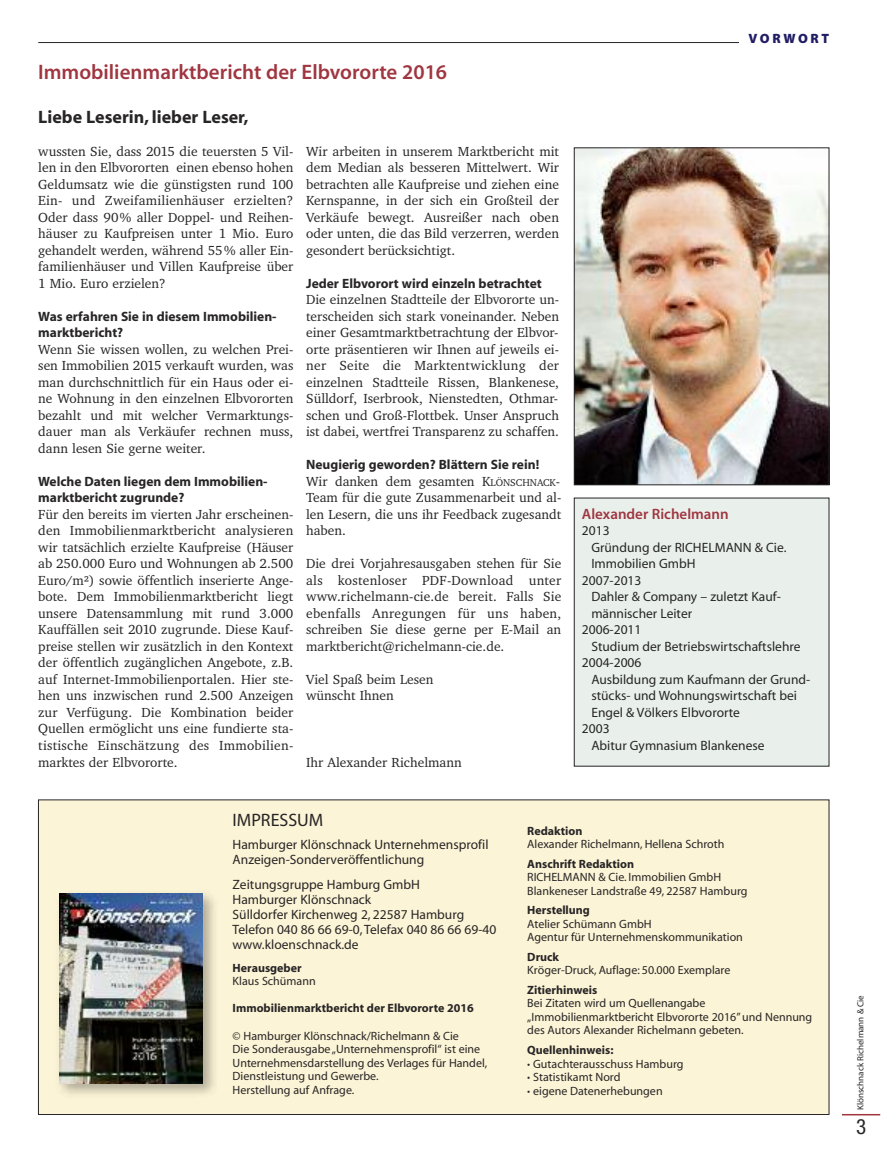
<style>
.page{position:relative;width:893px;height:1170px;background:#fff}
.page>*{position:absolute;margin:0;border:0;box-sizing:border-box;transform-origin:0 0}
.t1{font:21px "Adobe Corp ID Myriad Sb";color:#9f3640}
.t2{font:condensed 21px "Helvetica Neue";color:#272526}
.t3{font:18px "Adobe Corp ID Myriad Bd";color:#272526}
.t4{font:18px "Adobe Corp ID Myriad Rg";color:#272526}
.t5{font:15px "Adobe Corp ID Myriad Sb";color:#9f3640}
.t6{font:13.5px/16.5px "Charter Itc T";color:#272526;text-align:justify}
.t7{font:13.5px/15px "Adobe Corp ID Myriad Rg";color:#272526}
.t8{font:13.5px/16.5px "Adobe Corp ID Myriad Bd";color:#272526}
.t9{font:13.5px "Adobe Corp ID Myriad Bl";letter-spacing:.19em;color:#211d64}
.t10{font:12px/13.5px "Adobe Corp ID Myriad Rg";color:#272526}
.t11{font:12px "Adobe Corp ID Myriad Bd";color:#272526}
.t12{font:9px "Adobe Corp ID Myriad Rg";color:#272526}
.s1{font-size:10.2px}
.s2{font-family:"Adobe Corp ID Myriad Bd"}
</style>
<div class="page">
<hr style="left:38px;top:42px;width:701px;height:1px;background:#272526">
<hr style="left:842px;top:1113px;width:38px;height:2px;background:#9f3640">
<img style="left:576px;top:150px;width:251px;height:333px">
<div style="left:574px;top:148px;width:255px;height:337px;border:1px solid #272526"></div>
<div style="left:38px;top:799px;width:791px;height:315px;background:#fcf4d6"></div>
<img style="left:59px;top:893px;width:156px;height:202px">
<img style="left:60px;top:893px;width:143px;height:190px">
<div style="left:574px;top:498px;width:255px;height:268px;background:#e9f0ec"></div>
<h1 class="t1" style="left:38px;top:64px;width:410px">Immobilienmarktbericht der Elbvororte 2016</h1>
<h2 class="t3" style="left:38px;top:110px;width:212px">Liebe Leserin, lieber Leser,</h2>
<p class="t6" style="left:38px;top:143px;width:257px">wussten Sie, dass 2015 die teuersten 5 Vil&shy;len in den Elbvororten einen ebenso hohen Geldumsatz wie die günstigsten rund 100<br>Ein- und Zweifamilienhäuser erzielten?<br>Oder dass 90% aller Doppel- und Reihen&shy;häuser zu Kaufpreisen unter 1 Mio. Euro gehandelt werden, während 55% aller Ein&shy;familienhäuser und Villen Kaufpreise über 1 Mio. Euro erzielen?</p>
<p class="t8" style="left:38px;top:309px;width:240px">Was erfahren Sie in diesem Immobilien&shy;marktbericht?</p>
<p class="t6" style="left:38px;top:341px;width:257px">Wenn Sie wissen wollen, zu welchen Prei&shy;sen Immobilien 2015 verkauft wurden, was man durchschnittlich für ein Haus oder ei&shy;ne Wohnung in den einzelnen Elbvororten bezahlt und mit welcher Vermarktungs&shy;dauer man als Verkäufer rechnen muss, dann lesen Sie gerne weiter.</p>
<p class="t8" style="left:38px;top:474px;width:231px">Welche Daten liegen dem Immobilien&shy;marktbericht zugrunde?</p>
<p class="t6" style="left:38px;top:506px;width:257px">Für den bereits im vierten Jahr erscheinen&shy;den Immobilienmarktbericht analysieren wir tatsächlich erzielte Kaufpreise (Häuser ab 250.000 Euro und Wohnungen ab 2.500<br>Euro/m²) sowie öffentlich inserierte Ange&shy;bote. Dem Immobilienmarktbericht liegt unsere Datensammlung mit rund 3.000<br>Kauffällen seit 2010 zugrunde. Diese Kauf&shy;preise stellen wir zusätzlich in den Kontext der öffentlich zugänglichen Angebote, z.B. auf Internet-Immobilienportalen. Hier ste&shy;hen uns inzwischen rund 2.500 Anzeigen zur Verfügung. Die Kombination beider Quellen ermöglicht uns eine fundierte sta&shy;tistische Einschätzung des Immobilien&shy;marktes der Elbvororte.</p>
<p class="t6" style="left:306px;top:143px;width:254px">Wir arbeiten in unserem Marktbericht mit dem Median als besseren Mittelwert. Wir betrachten alle Kaufpreise und ziehen eine Kernspanne, in der sich ein Großteil der Verkäufe bewegt. Ausreißer nach oben oder unten, die das Bild verzerren, werden gesondert berücksichtigt.</p>
<p class="t8" style="left:306px;top:276px;width:237px">Jeder Elbvorort wird einzeln betrachtet</p>
<p class="t6" style="left:306px;top:291px;width:254px">Die einzelnen Stadtteile der Elbvororte un&shy;terscheiden sich stark voneinander. Neben einer Gesamtmarktbetrachtung der Elbvor&shy;orte präsentieren wir Ihnen auf jeweils ei&shy;ner Seite die Marktentwicklung der einzelnen Stadtteile Rissen, Blankenese, Sülldorf, Iserbrook, Nienstedten, Othmar&shy;schen und Groß-Flottbek. Unser Anspruch ist dabei, wertfrei Transparenz zu schaffen.</p>
<p class="t8" style="left:306px;top:457px;width:235px">Neugierig geworden? Blättern Sie rein!</p>
<p class="t6" style="left:306px;top:473px;width:257px">Wir danken dem gesamten K<span class="s1">LÖNSCHNACK</span>-Team für die gute Zusammenarbeit und al&shy;len Lesern, die uns ihr Feedback zugesandt haben.</p>
<p class="t6" style="left:306px;top:555px;width:257px">Die drei Vorjahresausgaben stehen für Sie als kostenloser PDF-Download unter www.richelmann-cie.de bereit. Falls Sie ebenfalls Anregungen für uns haben, schreiben Sie diese gerne per E-Mail an marktbericht@richelmann-cie.de.</p>
<p class="t6" style="left:306px;top:671px;width:129px">Viel Spaß beim Lesen wünscht Ihnen</p>
<p class="t6" style="left:306px;top:753px;width:157px">Ihr Alexander Richelmann</p>
<p class="t9" style="left:748px;top:33px;width:82px">VORWORT</p>
<p class="t5" style="left:582px;top:508px;width:148px">Alexander Richelmann</p>
<p class="t7" style="left:582px;top:524px;width:29px">2013</p>
<p class="t7" style="left:591px;top:541px;width:197px">Gründung der RICHELMANN &amp; Cie.</p>
<p class="t7" style="left:591px;top:557px;width:106px">Immobilien GmbH</p>
<p class="t7" style="left:582px;top:574px;width:61px">2007-2013</p>
<p class="t7" style="left:591px;top:590px;width:191px">Dahler &amp; Company – zuletzt Kauf-</p>
<p class="t7" style="left:591px;top:607px;width:102px">männischer Leiter</p>
<p class="t7" style="left:582px;top:623px;width:61px">2006-2011</p>
<p class="t7" style="left:591px;top:640px;width:211px">Studium der Betriebswirtschaftslehre</p>
<p class="t7" style="left:582px;top:656px;width:61px">2004-2006</p>
<p class="t7" style="left:591px;top:673px;width:220px">Ausbildung zum Kaufmann der Grund-</p>
<p class="t7" style="left:591px;top:689px;width:207px">stücks- und Wohnungswirtschaft bei</p>
<p class="t7" style="left:591px;top:706px;width:150px">Engel &amp; Völkers Elbvororte</p>
<p class="t7" style="left:582px;top:722px;width:29px">2003</p>
<p class="t7" style="left:591px;top:739px;width:175px">Abitur Gymnasium Blankenese</p>
<h2 class="t4" style="left:233px;top:813px;width:92px">IMPRESSUM</h2>
<p class="t7" style="left:233px;top:838px;width:257px">Hamburger Klönschnack Unternehmensprofil<br>Anzeigen-Sonderveröffentlichung</p>
<p class="t7" style="left:233px;top:878px;width:265px">Zeitungsgruppe Hamburg GmbH<br>Hamburger Klönschnack<br>Sülldorfer Kirchenweg 2, 22587 Hamburg<br>Telefon 040 86 66 69-0,Telefax 040 86 66 69-40 www.kloenschnack.de</p>
<p class="t11" style="left:233px;top:963px;width:71px">Herausgeber</p>
<p class="t10" style="left:233px;top:975px;width:85px">Klaus Schümann</p>
<p class="t11" style="left:233px;top:1003px;width:243px">Immobilienmarktbericht der Elbvororte 2016</p>
<p class="t10" style="left:233px;top:1029px;width:256px">© Hamburger Klönschnack/Richelmann &amp; Cie<br>Die Sonderausgabe„Unternehmensprofil“ ist eine Unternehmensdarstellung des Verlages für Handel, Dienstleistung und Gewerbe.<br>Herstellung auf Anfrage.</p>
<p class="t11" style="left:527px;top:826px;width:57px">Redaktion</p>
<p class="t10" style="left:527px;top:838px;width:199px">Alexander Richelmann, Hellena Schroth</p>
<p class="t11" style="left:527px;top:859px;width:108px">Anschrift Redaktion</p>
<p class="t10" style="left:527px;top:871px;width:222px">RICHELMANN &amp; Cie. Immobilien GmbH<br>Blankeneser Landstraße 49, 22587 Hamburg</p>
<p class="t11" style="left:527px;top:905px;width:64px">Herstellung</p>
<p class="t10" style="left:527px;top:918px;width:217px">Atelier Schümann GmbH<br>Agentur für Unternehmenskommunikation</p>
<p class="t11" style="left:527px;top:952px;width:33px">Druck</p>
<p class="t10" style="left:527px;top:964px;width:205px">Kröger-Druck, Auflage: 50.000 Exemplare</p>
<p class="t11" style="left:527px;top:985px;width:71px">Zitierhinweis</p>
<p class="t10" style="left:527px;top:997px;width:287px">Bei Zitaten wird um Quellenangabe „Immobilienmarktbericht Elbvororte 2016”und Nennung des Autors Alexander Richelmann gebeten.</p>
<p class="t11" style="left:527px;top:1045px;width:88px">Quellenhinweis:</p>
<p class="t10" style="left:527px;top:1057px;width:158px"><span class="s2">·</span> Gutachterausschuss Hamburg <span class="s2">·</span> Statistikamt Nord<br><span class="s2">·</span> eigene Datenerhebungen</p>
<p class="t12" style="left:857px;top:1110px;width:117px;rotate:-90deg">Klönschnack Richelmann &amp; Cie</p>
<h1 class="t2" style="left:856px;top:1118px;width:12px">3</h1>
</div>
